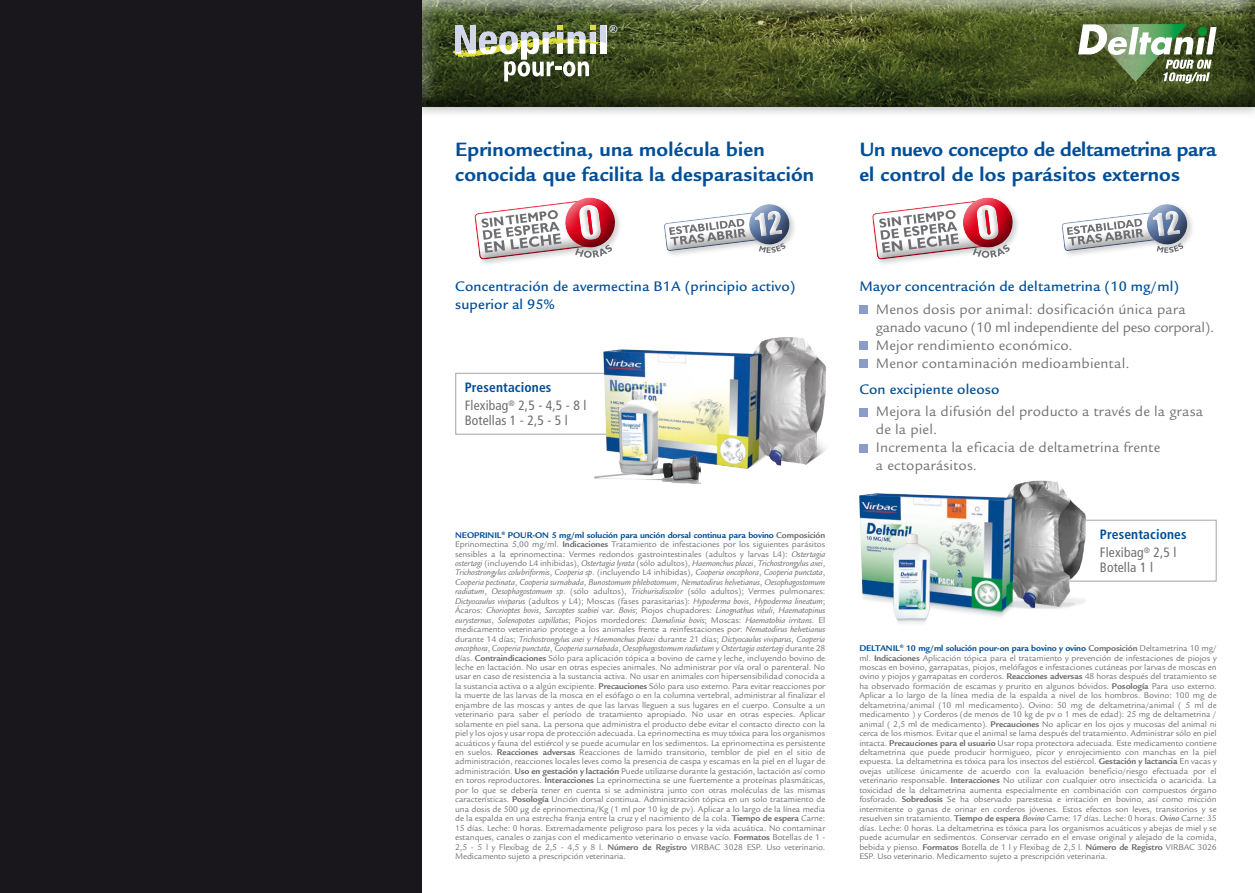
<style>
.page{position:relative;width:1255px;height:893px;background:#fff}
.page>*{position:absolute;margin:0;border:0;box-sizing:border-box;transform-origin:0 0}
.t1{font:700 21px/25.2px "Legacy Sans";letter-spacing:.01em;color:#004e98}
.t2{font:700 21px/25.2px "Legacy Sans";letter-spacing:-.01em;color:#004e98}
.t3{font:15px/18px "Legacy Sans";letter-spacing:.01em;color:#6e6f72}
.t4{font:500 15px/18px "Legacy Sans";letter-spacing:.01em;color:#004e98}
.t5{font:condensed 13.5px/17.7px "Frutiger";letter-spacing:.01em;color:#6e6f72}
.t6{font:700 condensed 13.5px/17.7px "Frutiger";letter-spacing:.01em;color:#004e98}
.t7{font:9px/9.4px "Legacy Sans";letter-spacing:-.01em;color:#6e6f72;text-align:justify}
.s1{font-weight:700;color:#004e98}
.s2{font-weight:700}
.s3{font-style:italic}
.s4{font-weight:400;color:#6e6f72}
.s5{font-weight:500;font-style:italic}
</style>
<div class="page">
<div style="left:455px;top:373px;width:203px;height:62px;border:1px solid #a7a9ab"></div>
<div style="left:1013px;top:520px;width:203px;height:62px;border:1px solid #a7a9ab"></div>
<div style="left:412px;top:0;width:842px;height:118px;background:#a7a9ab;opacity:.7"></div>
<div style="left:418px;top:0;width:836px;height:106px;background:#1a171c;opacity:.5"></div>
<svg style="left:1078px;top:24px;width:138px;height:60px"></svg>
<svg style="left:453px;top:25px;width:164px;height:56px;background:#7a8464"></svg>
<div style="left:0;top:0;width:421px;height:893px;background:#1a171c"></div>
<div style="left:859px;top:305px;width:8px;height:9px;background:#8b9cc9"></div>
<div style="left:859px;top:341px;width:8px;height:9px;background:#8b9cc9"></div>
<div style="left:859px;top:359px;width:8px;height:9px;background:#8b9cc9"></div>
<div style="left:859px;top:408px;width:8px;height:8px;background:#8b9cc9"></div>
<div style="left:859px;top:444px;width:8px;height:8px;background:#8b9cc9"></div>
<div style="left:747px;top:203px;width:50px;height:49px;background:#a7a9ab;opacity:.5"></div>
<svg style="left:664px;top:203px;width:128px;height:50px"></svg>
<div style="left:1145px;top:203px;width:49px;height:49px;background:#a7a9ab;opacity:.5"></div>
<svg style="left:1061px;top:203px;width:128px;height:50px"></svg>
<img style="left:587px;top:337px;width:239px;height:147px">
<img style="left:859px;top:480px;width:239px;height:143px">
<div style="left:473px;top:198px;width:127px;height:69px;background:#a7a9ab;opacity:.5"></div>
<div style="left:564px;top:196px;width:58px;height:59px;background:#a7a9ab;opacity:.5"></div>
<svg style="left:473px;top:196px;width:145px;height:65px"></svg>
<div style="left:870px;top:198px;width:127px;height:69px;background:#a7a9ab;opacity:.5"></div>
<div style="left:961px;top:196px;width:59px;height:59px;background:#a7a9ab;opacity:.5"></div>
<svg style="left:870px;top:196px;width:145px;height:65px"></svg>
<h1 class="t1" style="left:455px;top:137px;width:360px">Eprinomectina, una molécula bien conocida que facilita la desparasitación</h1>
<h1 class="t2" style="left:859px;top:137px;width:359px">Un nuevo concepto de deltametrina para el control de los parásitos externos</h1>
<h2 class="t4" style="left:455px;top:278px;width:342px">Concentración de avermectina B1A (principio activo) superior al 95%</h2>
<h3 class="t5" style="left:465px;top:379px;width:123px"><span class="s1">Presentaciones<br></span>Flexibag<sup>®</sup> 2,5 - 4,5 - 8 l</h3>
<h3 class="t5" style="left:465px;top:412px;width:105px">Botellas 1 - 2,5 - 5 l</h3>
<p class="t7" style="left:455px;top:530px;width:371px"><span class="s1">Neoprin il</span><sup>®</sup> <span class="s1">pou r-on 5 mg/ml solución para unción dorsal continua para bovino</span> <span class="s2">Composición </span>Eprinomectina 5,00 mg/ml. <span class="s2">I ndicaciones</span> Tratamiento de infestaciones por los siguientes parásitos sensibles a la eprinomectina: Vermes redondos gastrointestinales (adultos y larvas L4): <span class="s3">Ostertagia ostertagi</span> (incluyendo L4 inhibidas), <span class="s3">Ostertagia lyrata</span> (sólo adultos), <span class="s3">Haemonchus placei</span>, <span class="s3">Trichostrongylus axei</span>, <span class="s3">Trichostrongylus colubriformis</span>, <span class="s3">Cooperia sp</span>. (incluyendo L4 inhibidas), <span class="s3">Cooperia oncophora</span>, <span class="s3">Cooperia punctata</span>, <span class="s3">Cooperia pectinata</span>, <span class="s3">Cooperia surnabada</span>, <span class="s3">Bunostomum phlebotomum</span>, <span class="s3">Nematodirus helvetianus</span>, <span class="s3">Oesophagostomum radiatum</span>, <span class="s3">Oesophagostomum sp</span>. (sólo adultos), <span class="s3">Trichurisdiscolor</span> (sólo adultos); Vermes pulmonares:<br><span class="s3">Dictyocaulus viviparus</span> (adultos y L4); Moscas (fases parasitarias): <span class="s3">Hypoderma bovis</span>, <span class="s3">Hypoderma lineatum</span>; Ácaros: <span class="s3">Chorioptes bovis</span>, <span class="s3">Sarcoptes scabiei</span> var. <span class="s3">Bovis</span>; Piojos chupadores: <span class="s3">Linognathus vituli</span>, <span class="s3">Haematopinus eurysternus</span>, <span class="s3">Solenopotes capillatus</span>; Piojos mordedores: <span class="s3">Damalinia bovis</span>; Moscas: <span class="s3">Haematobia irritans</span>. El medicamento veterinario protege a los animales frente a reinfestaciones por: <span class="s3">Nematodirus helvetianus </span>durante 14 días; <span class="s3">Trichostrongylus axei</span> y <span class="s3">Haemonchus placei</span> durante 21 días; <span class="s3">Dictyocaulus viviparus</span>, <span class="s3">Cooperia oncophora</span>, <span class="s3">Cooperia punctata</span>, <span class="s3">Cooperia surnabada</span>, <span class="s3">Oesophagostomum radiatum</span> y <span class="s3">Ostertagia ostertagi</span> durante 28 días. <span class="s2">Contraindicaciones</span> Sólo para aplicación tópica a bovino de carne y leche, incluyendo bovino de leche en lactación. No usar en otras especies animales. No administrar por vía oral o parenteral. No usar en caso de resistencia a la sustancia activa. No usar en animales con hipersensibilidad conocida a la sustancia activa o a algún excipiente. <span class="s2">Precauciones</span> Sólo para uso externo. Para evitar reacciones por la muerte de las larvas de la mosca en el esófago o en la columna vertebral, administrar al finalizar el enjambre de las moscas y antes de que las larvas lleguen a sus lugares en el cuerpo. Consulte a un veterinario para saber el período de tratamiento apropiado. No usar en otras especies. Aplicar solamente en piel sana. La persona que administra el producto debe evitar el contacto directo con la piel y los ojos y usar ropa de protección adecuada. La eprinomectina es muy tóxica para los organismos acuáticos y fauna del estiércol y se puede acumular en los sedimentos. La eprinomectina es persistente en suelos. <span class="s2">Reacciones adversas</span> Reacciones de lamido transitorio, temblor de piel en el sitio de administración, reacciones locales leves como la presencia de caspa y escamas en la piel en el lugar de administración. <span class="s2">Uso en gestación y lactación</span> Puede utilizarse durante la gestación, lactación así como en toros reproductores. <span class="s2">I nteracciones</span> La eprinomectina se une fuertemente a proteínas plasmáticas, por lo que se debería tener en cuenta si se administra junto con otras moléculas de las mismas características. <span class="s2">Posología</span> Unción dorsal continua. Administración tópica en un solo tratamiento de una dosis de 500 μg de eprinomectina/Kg (1 ml por 10 kg de pv). Aplicar a lo largo de la línea media de la espalda en una estrecha franja entre la cruz y el nacimiento de la cola. <span class="s2">Tiempo de espera</span> Carne:<br>15 días. Leche: 0 horas. Extremadamente peligroso para los peces y la vida acuática. No contaminar estanques, canales o zanjas con el medicamento veterinario o envase vacío. <span class="s2">Formatos</span> Botellas de 1 - 2,5 - 5 l y Flexibag de 2,5 - 4,5 y 8 l. <span class="s2">Número de Registro</span> VIRBAC 3028 ESP. Uso veterinario.<br>Medicamento sujeto a prescripción veterinaria.</p>
<h2 class="t4" style="left:859px;top:278px;width:321px">Mayor concentración de deltametrina (10 mg/ml)</h2>
<h2 class="t3" style="left:875px;top:300px;width:340px">Menos dosis por animal: dosificación única para ganado vacuno (10 ml independiente del peso corporal).<br>Mejor rendimiento económico.<br>Menor contaminación medioambiental.</h2>
<h2 class="t4" style="left:859px;top:381px;width:142px">Con excipiente oleoso</h2>
<h2 class="t3" style="left:875px;top:403px;width:329px">Mejora la difusión del producto a través de la grasa de la piel.<br>Incrementa la eficacia de deltametrina frente<br>a ectoparásitos.</h2>
<h3 class="t6" style="left:1099px;top:526px;width:88px">Presentaciones<br><span class="s4">Flexibag</span><sup>®</sup> <span class="s4">2,5 l</span></h3>
<h3 class="t5" style="left:1099px;top:559px;width:55px">Botella 1 l</h3>
<p class="t7" style="left:859px;top:644px;width:359px"><span class="s1">Deltan il</span><sup>®</sup> <span class="s1">10 mg/ml solución pour-on para bovino y ovino</span> <span class="s2">Composición</span> Deltametrina 10 mg/ ml. <span class="s2">Indicaciones</span> Aplicación tópica para el tratamiento y prevención de infestaciones de piojos y moscas en bovino, garrapatas, piojos, melófagos e infestaciones cutáneas por larvas de moscas en ovino y piojos y garrapatas en corderos. <span class="s2">Reacciones adversas</span> 48 horas después del tratamiento se ha observado formación de escamas y prurito en algunos bóvidos. <span class="s2">Posología</span> Para uso externo.<br>Aplicar a lo largo de la línea media de la espalda a nivel de los hombros. Bovino: 100 mg de deltametrina/animal (10 ml medicamento). Ovino: 50 mg de deltametrina/animal ( 5 ml de medicamento ) y Corderos (de menos de 10 kg de pv o 1 mes de edad): 25 mg de deltametrina / animal ( 2,5 ml de medicamento). <span class="s2">Precauciones</span> No aplicar en los ojos y mucosas del animal ni cerca de los mismos. Evitar que el animal se lama después del tratamiento. Administrar sólo en piel intacta. <span class="s2">Precauciones para el usuario</span> Usar ropa protectora adecuada. Este medicamento contiene deltametrina que puede producir hormigueo, picor y enrojecimiento con manchas en la piel expuesta. La deltametrina es tóxica para los insectos del estiércol. <span class="s2">Gestación y lactancia</span> En vacas y ovejas utilícese únicamente de acuerdo con la evaluación beneficio/riesgo efectuada por el veterinario responsable. <span class="s2">I nteracciones</span> No utilizar con cualquier otro insecticida o acaricida. La toxicidad de la deltametrina aumenta especialmente en combinación con compuestos órgano fosforado. <span class="s2">Sobredosis</span> Se ha observado parestesia e irritación en bovino, así como micción intermitente o ganas de orinar en corderos jóvenes. Estos efectos son leves, transitorios y se resuelven sin tratamiento. <span class="s2">Tiempo de espera</span> <span class="s5">Bovino</span> Carne: 17 días. Leche: 0 horas. <span class="s5">Ovino</span> Carne: 35 días. Leche: 0 horas. La deltametrina es tóxica para los organismos acuáticos y abejas de miel y se puede acumular en sedimentos. Conservar cerrado en el envase original y alejado de la comida, bebida y pienso. <span class="s2">Formatos</span> Botella de 1 l y Flexibag de 2,5 l. <span class="s2">Número de Registro</span> VIRBAC 3026<br>ESP. Uso veterinario. Medicamento sujeto a prescripción veterinaria.</p>
</div>
